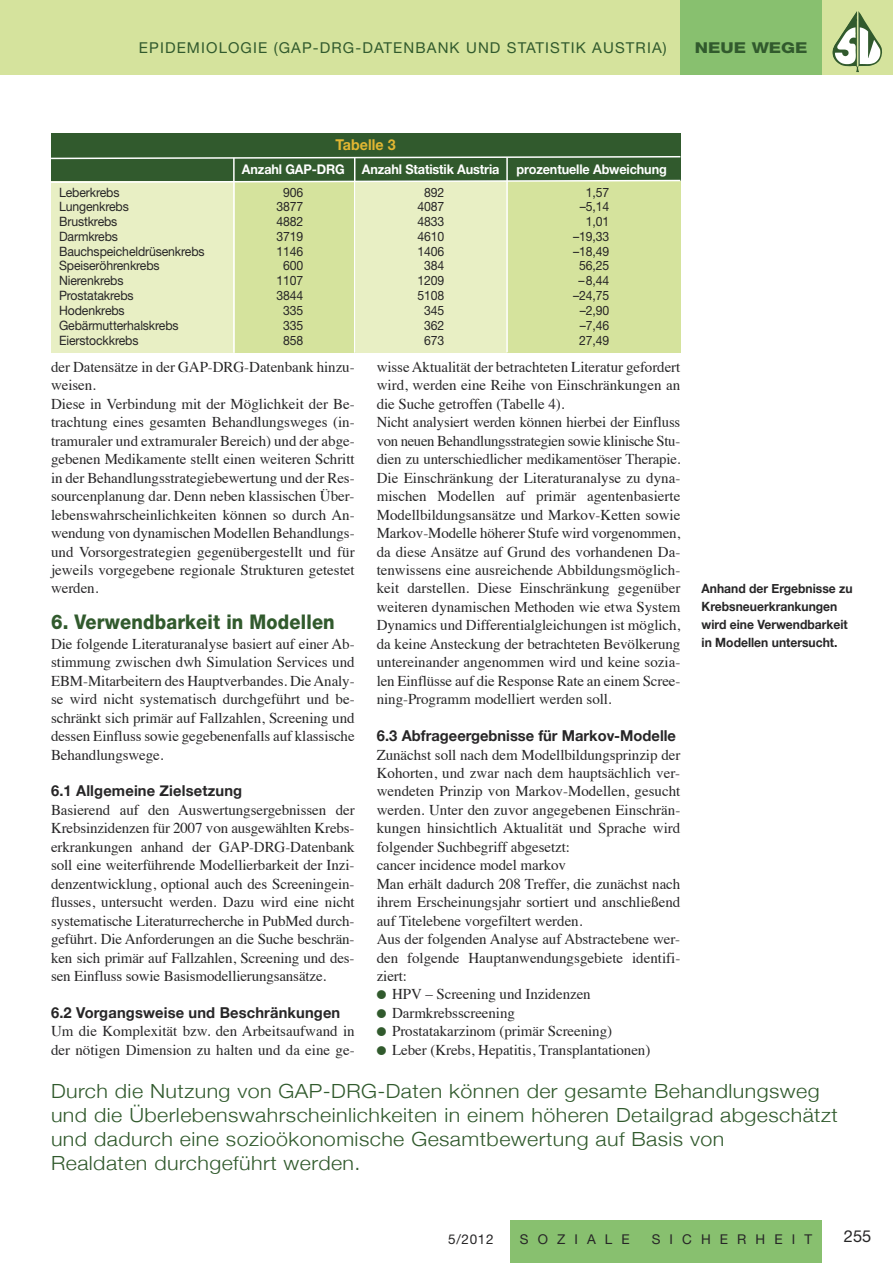
<style>
.page{position:relative;width:893px;height:1263px;background:#fff}
.page>*{position:absolute;margin:0;border:0;box-sizing:border-box;transform-origin:0 0}
.t1{font:800 20.25px "Helvetica Neue";letter-spacing:.01em;color:#315a2d;scale:.9 1}
.t2{font:300 19.5px/24.3px "Helvetica Neue";letter-spacing:.02em;color:#315a2d;scale:1.1 1}
.t3{font:16.5px "Helvetica Neue";color:#272627}
.t4{font:15px/18.5px "Times";letter-spacing:-.005em;color:#272627}
.t5{font:700 15px "Helvetica Neue";letter-spacing:.01em;color:#272627}
.t6{font:15px "Helvetica Neue";letter-spacing:.075em;color:#315a2d}
.t7{font:800 15px "Helvetica Neue";color:#315a2d;scale:1.2 1}
.t8{font:700 15px "Helvetica Neue";letter-spacing:.005em;color:#e3b732;scale:.95 1}
.t9{font:13.5px "Helvetica Neue";letter-spacing:.675em;color:#272627}
.t10{font:700 13.35px "Helvetica Neue";letter-spacing:-.01em;color:#fff;scale:.95 1}
.t11{font:12.9px "Helvetica Neue";letter-spacing:-.01em;color:#272627;scale:.95 1}
.t12{font:700 12.75px/18px "Helvetica Neue";color:#272627;scale:.95 1}
.s1{font-family:"Monotype Sorts";font-size:12px;color:#315a2d}
</style>
<div class="page">
<div style="left:0;top:0;width:893px;height:74px;background:#d5e39d"></div>
<img style="left:832px;top:11px;width:50px;height:61px">
<div style="left:680px;top:0;width:142px;height:74px;background:#88c06f"></div>
<div style="left:510px;top:1220px;width:312px;height:43px;background:#88c06f"></div>
<div style="left:51px;top:133px;width:629px;height:220px;background:#e8efc4"></div>
<div style="left:507px;top:146px;width:173px;height:207px;background:#d5e39d"></div>
<div style="left:235px;top:146px;width:120px;height:207px;background:#d5e39d"></div>
<div style="left:51px;top:133px;width:629px;height:48px;background:#315a2d"></div>
<svg style="left:51px;top:155px;width:630px;height:5px"></svg>
<svg style="left:51px;top:179px;width:630px;height:5px"></svg>
<hr style="left:233px;top:158px;width:2px;height:195px;background:#fff">
<hr style="left:354px;top:158px;width:1px;height:195px;background:#fff">
<hr style="left:506px;top:158px;width:2px;height:194px;background:#fff">
<p class="t6" style="left:139px;top:43px;width:529px">EPIDEMIOLOGIE (GAP-DRG-DATENBANK UND STATISTIK AUSTRIA)</p>
<p class="t7" style="left:695px;top:43px;width:96px">NEUE WEGE</p>
<p class="t8" style="left:336px;top:139px;width:65px">Tabelle 3</p>
<p class="t10" style="left:242px;top:164px;width:110px">Anzahl GAP-DRG</p>
<p class="t10" style="left:362px;top:164px;width:146px">Anzahl Statistik Austria</p>
<p class="t10" style="left:517px;top:164px;width:160px">prozentuelle Abweichung</p>
<p class="t11" style="left:59px;top:188px;width:65px">Leberkrebs</p>
<p class="t11" style="left:283px;top:188px;width:23px">906</p>
<p class="t11" style="left:424px;top:188px;width:23px">892</p>
<p class="t11" style="left:586px;top:188px;width:26px">1,57</p>
<p class="t11" style="left:59px;top:202px;width:75px">Lungenkrebs</p>
<p class="t11" style="left:276px;top:202px;width:30px">3877</p>
<p class="t11" style="left:417px;top:202px;width:30px">4087</p>
<p class="t11" style="left:580px;top:202px;width:32px">–5,14</p>
<p class="t11" style="left:59px;top:217px;width:63px">Brustkrebs</p>
<p class="t11" style="left:276px;top:217px;width:30px">4882</p>
<p class="t11" style="left:417px;top:217px;width:30px">4833</p>
<p class="t11" style="left:586px;top:217px;width:26px">1,01</p>
<p class="t11" style="left:59px;top:232px;width:64px">Darmkrebs</p>
<p class="t11" style="left:276px;top:232px;width:30px">3719</p>
<p class="t11" style="left:417px;top:232px;width:30px">4610</p>
<p class="t11" style="left:573px;top:232px;width:40px">–19,33</p>
<p class="t11" style="left:59px;top:246px;width:155px">Bauchspeicheldrüsenkrebs</p>
<p class="t11" style="left:276px;top:246px;width:30px">1146</p>
<p class="t11" style="left:417px;top:246px;width:30px">1406</p>
<p class="t11" style="left:573px;top:246px;width:40px">–18,49</p>
<p class="t11" style="left:59px;top:261px;width:107px">Speiseröhrenkrebs</p>
<p class="t11" style="left:283px;top:261px;width:23px">600</p>
<p class="t11" style="left:424px;top:261px;width:23px">384</p>
<p class="t11" style="left:579px;top:261px;width:33px">56,25</p>
<p class="t11" style="left:59px;top:276px;width:69px">Nierenkrebs</p>
<p class="t11" style="left:276px;top:276px;width:30px">1107</p>
<p class="t11" style="left:417px;top:276px;width:30px">1209</p>
<p class="t11" style="left:579px;top:276px;width:34px">–8,44</p>
<p class="t11" style="left:59px;top:291px;width:80px">Prostatakrebs</p>
<p class="t11" style="left:276px;top:291px;width:30px">3844</p>
<p class="t11" style="left:417px;top:291px;width:30px">5108</p>
<p class="t11" style="left:573px;top:291px;width:40px">–24,75</p>
<p class="t11" style="left:59px;top:306px;width:71px">Hodenkrebs</p>
<p class="t11" style="left:283px;top:306px;width:23px">335</p>
<p class="t11" style="left:424px;top:306px;width:23px">345</p>
<p class="t11" style="left:580px;top:306px;width:32px">–2,90</p>
<p class="t11" style="left:59px;top:321px;width:127px">Gebärmutterhalskrebs</p>
<p class="t11" style="left:283px;top:321px;width:23px">335</p>
<p class="t11" style="left:424px;top:321px;width:23px">362</p>
<p class="t11" style="left:580px;top:321px;width:32px">–7,46</p>
<p class="t11" style="left:59px;top:335px;width:85px">Eierstockkrebs</p>
<p class="t11" style="left:283px;top:335px;width:23px">858</p>
<p class="t11" style="left:424px;top:335px;width:23px">673</p>
<p class="t11" style="left:579px;top:335px;width:33px">27,49</p>
<p class="t4" style="left:377px;top:359px;width:305px">wisseAktualität der betrachteten Literatur gefordert wird, werden eine Reihe von Einschränkungen an die Suche getroffen (Tabelle 4).<br>Nicht analysiert werden können hierbei der Einfluss von neuen Behandlungsstrategien sowie klinische Stu&shy;dien zu unterschiedlicher medikamentöser Therapie.<br>Die Einschränkung der Literaturanalyse zu dyna&shy;mischen Modellen auf primär agentenbasierte Modellbildungsansätze und Markov-Ketten sowie Markov-Modelle höherer Stufe wird vorgenommen, da diese Ansätze auf Grund des vorhandenen Da&shy;tenwissens eine ausreichende Abbildungsmöglich&shy;keit darstellen. Diese Einschränkung gegenüber weiteren dynamischen Methoden wie etwa System Dynamics und Differentialgleichungen ist möglich, da keine Ansteckung der betrachteten Bevölkerung untereinander angenommen wird und keine sozia&shy;len Einflüsse auf die Response Rate an einem Scree&shy;ning-Programm modelliert werden soll.</p>
<p class="t5" style="left:377px;top:726px;width:301px">6.3 Abfrageergebnisse für Markov-Modelle</p>
<p class="t4" style="left:377px;top:746px;width:305px">Zunächst soll nach dem Modellbildungsprinzip der Kohorten, und zwar nach dem hauptsächlich ver&shy;wendeten Prinzip von Markov-Modellen, gesucht werden. Unter den zuvor angegebenen Einschrän&shy;kungen hinsichtlich Aktualität und Sprache wird folgender Suchbegriff abgesetzt:<br>cancer incidence model markov<br>Man erhält dadurch 208 Treffer, die zunächst nach ihrem Erscheinungsjahr sortiert und anschließend auf Titelebene vorgefiltert werden.<br>Aus der folgenden Analyse auf Abstractebene wer&shy;den folgende Hauptanwendungsgebiete identifi&shy;ziert:<br><span class="s1">l</span> HPV – Screening und Inzidenzen<br><span class="s1">l</span> Darmkrebsscreening<br><span class="s1">l</span> Prostatakarzinom (primär Screening)<br><span class="s1">l</span> Leber (Krebs, Hepatitis, Transplantationen)</p>
<p class="t2" style="left:51px;top:1078px;width:717px">Durch die Nutzung von GAP-DRG-Daten können der gesamte Behandlungsweg und die Überlebenswahrscheinlichkeiten in einem höheren Detailgrad abgeschätzt und dadurch eine sozioökonomische Gesamtbewertung auf Basis von<br>Realdaten durchgeführt werden.</p>
<p class="t4" style="left:51px;top:359px;width:305px">der Datensätze in der GAP-DRG-Datenbank hinzu&shy;weisen.<br>Diese in Verbindung mit der Möglichkeit der Be&shy;trachtung eines gesamten Behandlungsweges (in&shy;tramuraler und extramuraler Bereich) und der abge&shy;gebenen Medikamente stellt einen weiteren Schritt in der Behandlungsstrategiebewertung und der Res&shy;sourcenplanung dar. Denn neben klassischen Über&shy;lebenswahrscheinlichkeiten können so durch An&shy;wendung von dynamischen Modellen Behandlungs&shy;und Vorsorgestrategien gegenübergestellt und für jeweils vorgegebene regionale Strukturen getestet werden.</p>
<h1 class="t1" style="left:51px;top:614px;width:317px">6. Verwendbarkeit in Modellen</h1>
<p class="t4" style="left:51px;top:636px;width:305px;text-align:justify">Die folgende Literaturanalyse basiert auf einer Ab&shy;stimmung zwischen dwh Simulation Services und EBM-Mitarbeitern des Hauptverbandes. DieAnaly&shy;se wird nicht systematisch durchgeführt und be&shy;schränkt sich primär auf Fallzahlen, Screening und dessen Einfluss sowie gegebenenfalls auf klassische Behandlungswege.</p>
<p class="t5" style="left:51px;top:782px;width:193px">6.1 Allgemeine Zielsetzung</p>
<p class="t4" style="left:51px;top:802px;width:305px;text-align:justify">Basierend auf den Auswertungsergebnissen der Krebsinzidenzen für 2007 von ausgewählten Krebs&shy;erkrankungen anhand der GAP-DRG-Datenbank soll eine weiterführende Modellierbarkeit der Inzi&shy;denzentwicklung, optional auch des Screeningein&shy;flusses, untersucht werden. Dazu wird eine nicht systematische Literaturrecherche in PubMed durch&shy;geführt. Die Anforderungen an die Suche beschrän&shy;ken sich primär auf Fallzahlen, Screening und des&shy;sen Einfluss sowie Basismodellierungsansätze.</p>
<p class="t5" style="left:51px;top:1003px;width:291px">6.2 Vorgangsweise und Beschränkungen</p>
<p class="t4" style="left:51px;top:1023px;width:305px">Um die Komplexität bzw. den Arbeitsaufwand in der nötigen Dimension zu halten und da eine ge-</p>
<p class="t12" style="left:702px;top:579px;width:161px">Anhand der Ergebnisse zu<br>Krebsneuerkrankungen wird eine Verwendbarkeit in Modellen untersucht.</p>
<p class="t9" style="left:448px;top:1234px;width:47px">5/2012</p>
<p class="t9" style="left:520px;top:1234px;width:111px">SOZIALE</p>
<p class="t9" style="left:652px;top:1234px;width:162px">SICHERHEIT</p>
<p class="t3" style="left:844px;top:1230px;width:29px">255</p>
</div>
